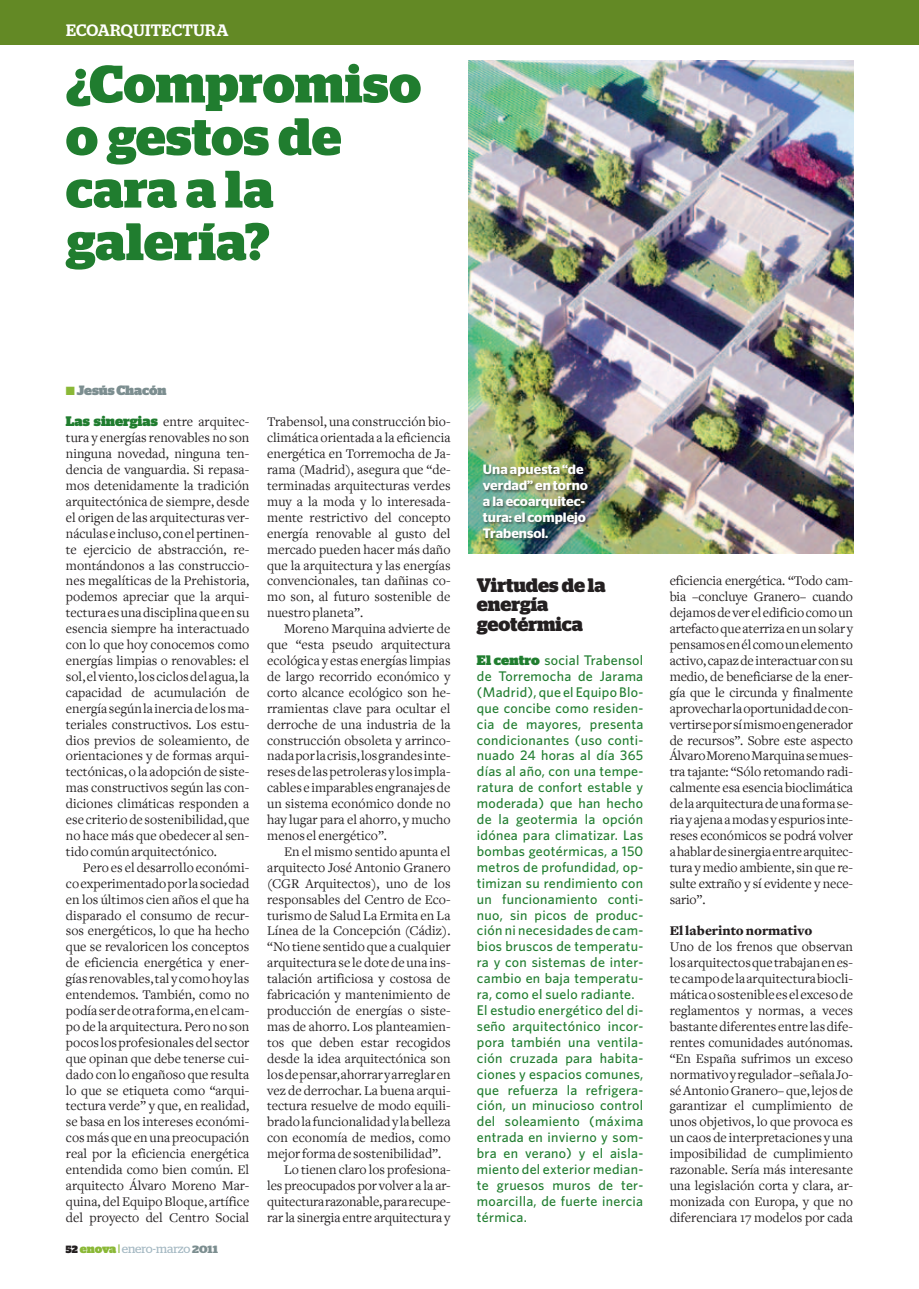
<style>
.page{position:relative;width:919px;height:1289px;background:#fff}
.page>*{position:absolute;margin:0;border:0;box-sizing:border-box;transform-origin:0 0}
.t1{font:700 52.5px/52.5px "Stag";letter-spacing:.005em;color:#207d2f}
.Ladillo{font:700 19.5px/19.5px "Stag";color:#231f20}
.t2{font:500 16.5px "Stag";letter-spacing:.02em;color:#fff}
.Texto_BASE_enova{font:500 13.95px/15.9px "Whitney";letter-spacing:.02em;color:#207d2f;text-align:justify}
.Texto_SANGRADO_enova{font:13.8px/15.9px "Freight Text";color:#231f20;text-align:justify}
.Texto_BASE_enova-2{font:13.8px/15.9px "Freight Text";color:#231f20;text-align:justify}
.Texto_SANGRADO_enova-2{font:900 13.8px "Freight Text";color:#231f20}
.Pie_texto{font:600 13.5px/15.9px "Stag Sans";color:#fff}
.t3{font:900 13.5px "Stag";letter-spacing:-.005em;color:#7c8e90}
.t4{font:12px "Stag";letter-spacing:-.005em;color:#a5b9c3}
.s1{color:#8ab836}
.s2{font-family:"Stag";font-weight:900;color:#207d2f}
.s3{font-weight:900;font-size:10.5px;color:#231f20}
.s4{font-weight:900;color:#8ab836}
.s5{font-family:"Arial";color:#8ab836}
.s6{font-weight:700;font-size:10.5px;color:#7c8e90}
.s7{font-family:"Stag";font-weight:900;font-size:13.8px}
</style>
<div class="page">
<div style="left:0;top:0;width:918px;height:45px;background:#638925"></div>
<img style="left:468px;top:60px;width:385px;height:493px">
<div style="left:482px;top:464px;width:109px;height:77px;background:#231f20;opacity:.59"></div>
<p class="t2" style="left:66px;top:20px;width:164px">ECOARQUITECTURA</p>
<p class="t1" style="left:66px;top:58px;width:357px">¿Compromiso o gestos de cara a la galería?</p>
<p class="t3" style="left:66px;top:382px;width:102px"><span class="s1">■</span> Jesús Chacón</p>
<p class="Texto_BASE_enova-2" style="left:66px;top:414px;width:185px"><span class="s2">Las sinergias</span> entre arquitec&shy;tura y energías renovables no son ninguna novedad, ninguna ten&shy;dencia de vanguardia. Si repasa&shy;mos detenidamente la tradición arquitectónica de siempre, desde el origen de las arquitecturas ver&shy;náculas e incluso, con el pertinen&shy;te ejercicio de abstracción, re&shy;montándonos a las construccio&shy;nes megalíticas de la Prehistoria, podemos apreciar que la arqui&shy;tectura es una disciplina que en su esencia siempre ha interactuado con lo que hoy conocemos como energías limpias o renovables: el sol, el viento, los ciclos del agua, la capacidad de acumulación de energía según la inercia de los ma&shy;teriales constructivos. Los estu&shy;dios previos de soleamiento, de orientaciones y de formas arqui&shy;tectónicas, o la adopción de siste&shy;mas constructivos según las con&shy;diciones climáticas responden a ese criterio de sostenibilidad, que no hace más que obedecer al sen&shy;tido común arquitectónico.</p>
<p class="Texto_SANGRADO_enova" style="left:66px;top:859px;width:185px;text-indent:17px">Pero es el desarrollo económi&shy;co experimentado por la sociedad en los últimos cien años el que ha disparado el consumo de recur&shy;sos energéticos, lo que ha hecho que se revaloricen los conceptos de eficiencia energética y ener&shy;gías renovables, tal y como hoy las entendemos. También, como no podía ser de otra forma, en el cam&shy;po de la arquitectura. Pero no son pocos los profesionales del sector que opinan que debe tenerse cui&shy;dado con lo engañoso que resulta lo que se etiqueta como “arqui&shy;tectura verde” y que, en realidad, se basa en los intereses económi&shy;cos más que en una preocupación real por la eficiencia energética entendida como bien común. El arquitecto Álvaro Moreno Mar&shy;quina, del Equipo Bloque, artífice del proyecto del Centro Social</p>
<p class="t4" style="left:66px;top:1242px;width:153px"><span class="s3">52</span> <span class="s4">enova</span><span class="s5">l</span>enero-marzo <span class="s6">2011</span></p>
<p class="Texto_SANGRADO_enova" style="left:267px;top:414px;width:185px">Trabensol, una construcción bio&shy;climática orientada a la eficiencia energética en Torremocha de Ja&shy;rama (Madrid), asegura que “de&shy;terminadas arquitecturas verdes muy a la moda y lo interesada&shy;mente restrictivo del concepto energía renovable al gusto del mercado pueden hacer más daño que la arquitectura y las energías convencionales, tan dañinas co&shy;mo son, al futuro sostenible de nuestro planeta”.</p>
<p class="Texto_SANGRADO_enova" style="left:267px;top:621px;width:185px;text-indent:17px">Moreno Marquina advierte de que “esta pseudo arquitectura ecológica y estas energías limpias de largo recorrido económico y corto alcance ecológico son he&shy;rramientas clave para ocultar el derroche de una industria de la construcción obsoleta y arrinco&shy;nada por la crisis, los grandes inte&shy;reses de las petroleras y los impla&shy;cables e imparables engranajes de un sistema económico donde no hay lugar para el ahorro, y mucho menos el energético”.</p>
<p class="Texto_SANGRADO_enova" style="left:267px;top:843px;width:185px;text-indent:17px">En el mismo sentido apunta el arquitecto José Antonio Granero (CGR Arquitectos), uno de los responsables del Centro de Eco&shy;turismo de Salud La Ermita en La Línea de la Concepción (Cádiz). “No tiene sentido que a cualquier arquitectura se le dote de una ins&shy;talación artificiosa y costosa de fabricación y mantenimiento de producción de energías o siste&shy;mas de ahorro. Los planteamien&shy;tos que deben estar recogidos desde la idea arquitectónica son los de pensar, ahorrar y arreglar en vez de derrochar. La buena arqui&shy;tectura resuelve de modo equili&shy;brado la funcionalidad y la belleza con economía de medios, como mejor forma de sostenibilidad”.</p>
<p class="Texto_SANGRADO_enova" style="left:267px;top:1161px;width:185px;text-indent:17px">Lo tienen claro los profesiona&shy;les preocupados por volver a la ar&shy;quitectura razonable, para recupe&shy;rar la sinergia entre arquitectura y</p>
<p class="Pie_texto" style="left:483px;top:461px;width:106px">Una apuesta “de verdad” en torno a la ecoarquitec&shy;tura: el complejo<br>Trabensol.</p>
<p class="Ladillo" style="left:477px;top:575px;width:130px">Virtudes de la energía geotérmica</p>
<p class="Texto_BASE_enova" style="left:477px;top:651px;width:168px"><span class="s7">El centro</span> social Trabensol de Torremocha de Jarama (Madrid), que el Equipo Blo&shy;que concibe como residen&shy;cia de mayores, presenta condicionantes (uso conti&shy;nuado 24 horas al día 365 días al año, con una tempe&shy;ratura de confort estable y moderada) que han hecho de la geotermia la opción idónea para climatizar. Las bombas geotérmicas, a 150 metros de profundidad, op&shy;timizan su rendimiento con un funcionamiento conti&shy;nuo, sin picos de produc&shy;ción ni necesidades de cam&shy;bios bruscos de temperatu&shy;ra y con sistemas de inter&shy;cambio en baja temperatu&shy;ra, como el suelo radiante.</p>
<p class="Texto_BASE_enova" style="left:477px;top:1001px;width:168px">El estudio energético del di&shy;seño arquitectónico incor&shy;pora también una ventila&shy;ción cruzada para habita&shy;ciones y espacios comunes, que refuerza la refrigera&shy;ción, un minucioso control del soleamiento (máxima entrada en invierno y som&shy;bra en verano) y el aisla&shy;miento del exterior median&shy;te gruesos muros de ter&shy;moarcilla, de fuerte inercia térmica.</p>
<p class="Texto_SANGRADO_enova" style="left:669px;top:573px;width:185px">eficiencia energética. “Todo cam&shy;bia –concluye Granero– cuando dejamos de ver el edificio como un artefacto que aterriza en un solar y pensamos en él como un elemento activo, capaz de interactuar con su medio, de beneficiarse de la ener&shy;gía que le circunda y finalmente aprovechar la oportunidad de con&shy;vertirse por sí mismo en generador de recursos”. Sobre este aspecto Álvaro Moreno Marquina se mues&shy;tra tajante: “Sólo retomando radi&shy;calmente esa esencia bioclimática de la arquitectura de una forma se&shy;ria y ajena a modas y espurios inte&shy;reses económicos se podrá volver a hablar de sinergia entre arquitec&shy;tura y medio ambiente, sin que re&shy;sulte extraño y sí evidente y nece&shy;sario”.</p>
<p class="Texto_SANGRADO_enova-2" style="left:669px;top:923px;width:144px">El laberinto normativo</p>
<p class="Texto_SANGRADO_enova" style="left:669px;top:939px;width:185px">Uno de los frenos que observan los arquitectos que trabajan en es&shy;te campo de la arquitectura biocli&shy;mática o sostenible es el exceso de reglamentos y normas, a veces bastante diferentes entre las dife&shy;rentes comunidades autónomas. “En España sufrimos un exceso normativo y regulador –señala Jo&shy;sé Antonio Granero– que, lejos de garantizar el cumplimiento de unos objetivos, lo que provoca es un caos de interpretaciones y una imposibilidad de cumplimiento razonable. Sería más interesante una legislación corta y clara, ar&shy;monizada con Europa, y que no diferenciara 17 modelos por cada</p>
</div>
